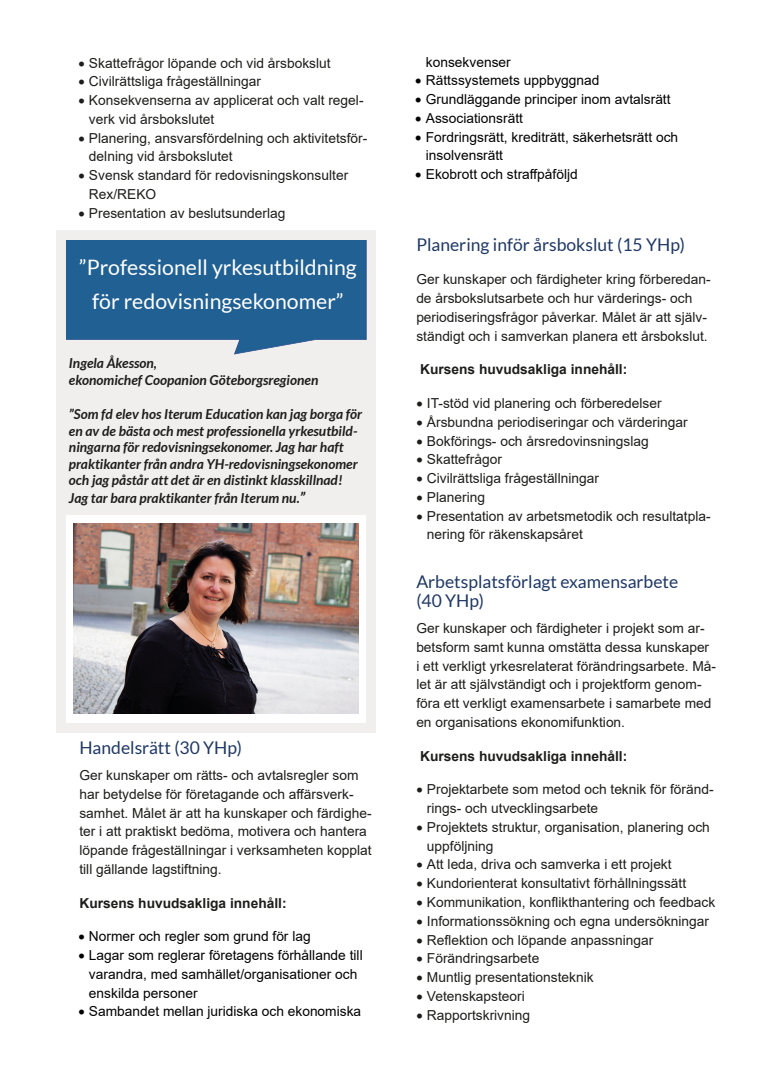
<style>
.page{position:relative;width:773px;height:1081px;background:#fff}
.page>*{position:absolute;margin:0;border:0;box-sizing:border-box;transform-origin:0 0}
.t1{font:21.25px/33.8px "Lato";color:#fff;text-align:center}
.Iterum_rubrik_3{font:17.5px/18.8px "Lato";color:#1f3864}
.t2{font:13.75px/18.8px "Arial";color:#1d1d1b}
.t3{font:13.75px/18.8px "Arial";color:#020203}
.t4{font:italic 700 13.75px/16.5px "Lato";color:#1d1d1b}
.t5{font:700 13.75px "Arial";color:#1d1d1b}
.s1{font-size:15px}
</style>
<div class="page">
<div style="left:56px;top:230px;width:319px;height:502px;background:#f1efee"></div>
<div style="left:66px;top:515px;width:299px;height:207px;background:#fff"></div>
<img style="left:73px;top:524px;width:285px;height:190px">
<svg style="left:66px;top:240px;width:301px;height:115px;background:#39709d"></svg>
<p class="t2" style="left:78px;top:53px;width:254px">• Skattefrågor löpande och vid årsbokslut</p>
<p class="t2" style="left:78px;top:72px;width:184px">• Civilrättsliga frågeställningar</p>
<p class="t2" style="left:89px;top:91px;width:276px;text-indent:-11px">• Konsekvenserna av applicerat och valt regel&shy;verk vid årsbokslutet</p>
<p class="t2" style="left:89px;top:128px;width:280px;text-indent:-11px">• Planering, ansvarsfördelning och aktivitetsför&shy;delning vid årsbokslutet</p>
<p class="t2" style="left:89px;top:166px;width:261px;text-indent:-11px">• Svensk standard för redovisningskonsulter<br>Rex/REKO</p>
<p class="t2" style="left:78px;top:203px;width:209px">• Presentation av beslutsunderlag</p>
<p class="t1" style="left:79px;top:250px;width:279px">”Professionell yrkesutbildning för redovisningsekonomer”</p>
<p class="t4" style="left:69px;top:355px;width:89px">Ingela Åkesson,</p>
<p class="t4" style="left:69px;top:371px;width:251px">ekonomichef Coopanion Göteborgsregionen</p>
<p class="t4" style="left:69px;top:406px;width:295px">”Som fd elev hos Iterum Education kan jag borga för en av de bästa och mest professionella yrkesutbild&shy;ningarna för redovisningsekonomer. Jag har haft praktikanter från andra YH-redovisningsekonomer och jag påstår att det är en distinkt klasskillnad!</p>
<p class="t4" style="left:69px;top:490px;width:238px">Jag tar bara praktikanter från Iterum nu.<span class="s1">”</span></p>
<p class="Iterum_rubrik_3" style="left:79px;top:738px;width:164px">Handelsrätt (30 YHp)</p>
<p class="t2" style="left:79px;top:766px;width:293px">Ger kunskaper om rätts- och avtalsregler som har betydelse för företagande och affärsverk&shy;samhet. Målet är att ha kunskaper och färdighe&shy;ter i att praktiskt bedöma, motivera och hantera löpande frågeställningar i verksamheten kopplat till gällande lagstiftning.</p>
<p class="t5" style="left:79px;top:893px;width:209px">Kursens huvudsakliga innehåll:</p>
<p class="t3" style="left:78px;top:927px;width:234px">• Normer och regler som grund för lag</p>
<p class="t3" style="left:89px;top:946px;width:275px;text-indent:-11px">• Lagar som reglerar företagens förhållande till varandra, med samhället/organisationer och enskilda personer</p>
<p class="t3" style="left:78px;top:1002px;width:284px">• Sambandet mellan juridiska och ekonomiska</p>
<p class="t3" style="left:426px;top:52px;width:86px">konsekvenser</p>
<p class="t3" style="left:415px;top:71px;width:186px">• Rättssystemets uppbyggnad</p>
<p class="t3" style="left:415px;top:90px;width:257px">• Grundläggande principer inom avtalsrätt</p>
<p class="t3" style="left:415px;top:109px;width:109px">• Associationsrätt</p>
<p class="t3" style="left:426px;top:127px;width:254px;text-indent:-11px">• Fordringsrätt, krediträtt, säkerhetsrätt och insolvensrätt</p>
<p class="t3" style="left:415px;top:165px;width:164px">• Ekobrott och straffpåföljd</p>
<p class="Iterum_rubrik_3" style="left:416px;top:235px;width:270px">Planering inför årsbokslut (15 YHp)</p>
<p class="t2" style="left:416px;top:270px;width:296px">Ger kunskaper och färdigheter kring förberedan&shy;de årsbokslutsarbete och hur värderings- och periodiseringsfrågor påverkar. Målet är att själv&shy;ständigt och i samverkan planera ett årsbokslut.</p>
<p class="t5" style="left:420px;top:360px;width:209px">Kursens huvudsakliga innehåll:</p>
<p class="t2" style="left:416px;top:394px;width:247px">• IT-stöd vid planering och förberedelser</p>
<p class="t2" style="left:416px;top:412px;width:273px">• Årsbundna periodiseringar och värderingar</p>
<p class="t2" style="left:416px;top:431px;width:234px">• Bokförings- och årsredovinsningslag</p>
<p class="t2" style="left:416px;top:450px;width:87px">• Skattefrågor</p>
<p class="t2" style="left:416px;top:469px;width:184px">• Civilrättsliga frågeställningar</p>
<p class="t2" style="left:416px;top:487px;width:70px">• Planering</p>
<p class="t2" style="left:427px;top:506px;width:285px;text-indent:-11px">• Presentation av arbetsmetodik och resultatpla&shy;nering för räkenskapsåret</p>
<p class="Iterum_rubrik_3" style="left:416px;top:572px;width:263px">Arbetsplatsförlagt examensarbete (40 YHp)</p>
<p class="t2" style="left:416px;top:619px;width:301px">Ger kunskaper och färdigheter i projekt som ar&shy;betsform samt kunna omstätta dessa kunskaper<br>i ett verkligt yrkesrelaterat förändringsarbete. Må&shy;let är att självständigt och i projektform genom&shy;föra ett verkligt examensarbete i samarbete med en organisations ekonomifunktion.</p>
<p class="t5" style="left:420px;top:746px;width:209px">Kursens huvudsakliga innehåll:</p>
<p class="t2" style="left:427px;top:780px;width:288px;text-indent:-11px">• Projektarbete som metod och teknik för föränd&shy;rings- och utvecklingsarbete</p>
<p class="t2" style="left:427px;top:817px;width:284px;text-indent:-11px">• Projektets struktur, organisation, planering och uppföljning</p>
<p class="t2" style="left:416px;top:855px;width:257px">• Att leda, driva och samverka i ett projekt</p>
<p class="t2" style="left:416px;top:874px;width:271px">• Kundorienterat konsultativt förhållningssätt</p>
<p class="t2" style="left:416px;top:892px;width:300px">• Kommunikation, konflikthantering och feedback</p>
<p class="t2" style="left:416px;top:911px;width:294px">• Informationssökning och egna undersökningar</p>
<p class="t2" style="left:416px;top:930px;width:238px">• Reflektion och löpande anpassningar</p>
<p class="t2" style="left:416px;top:949px;width:124px">• Förändringsarbete</p>
<p class="t2" style="left:416px;top:968px;width:179px">• Muntlig presentationsteknik</p>
<p class="t2" style="left:416px;top:986px;width:110px">• Vetenskapsteori</p>
<p class="t2" style="left:416px;top:1005px;width:115px">• Rapportskrivning</p>
</div>
